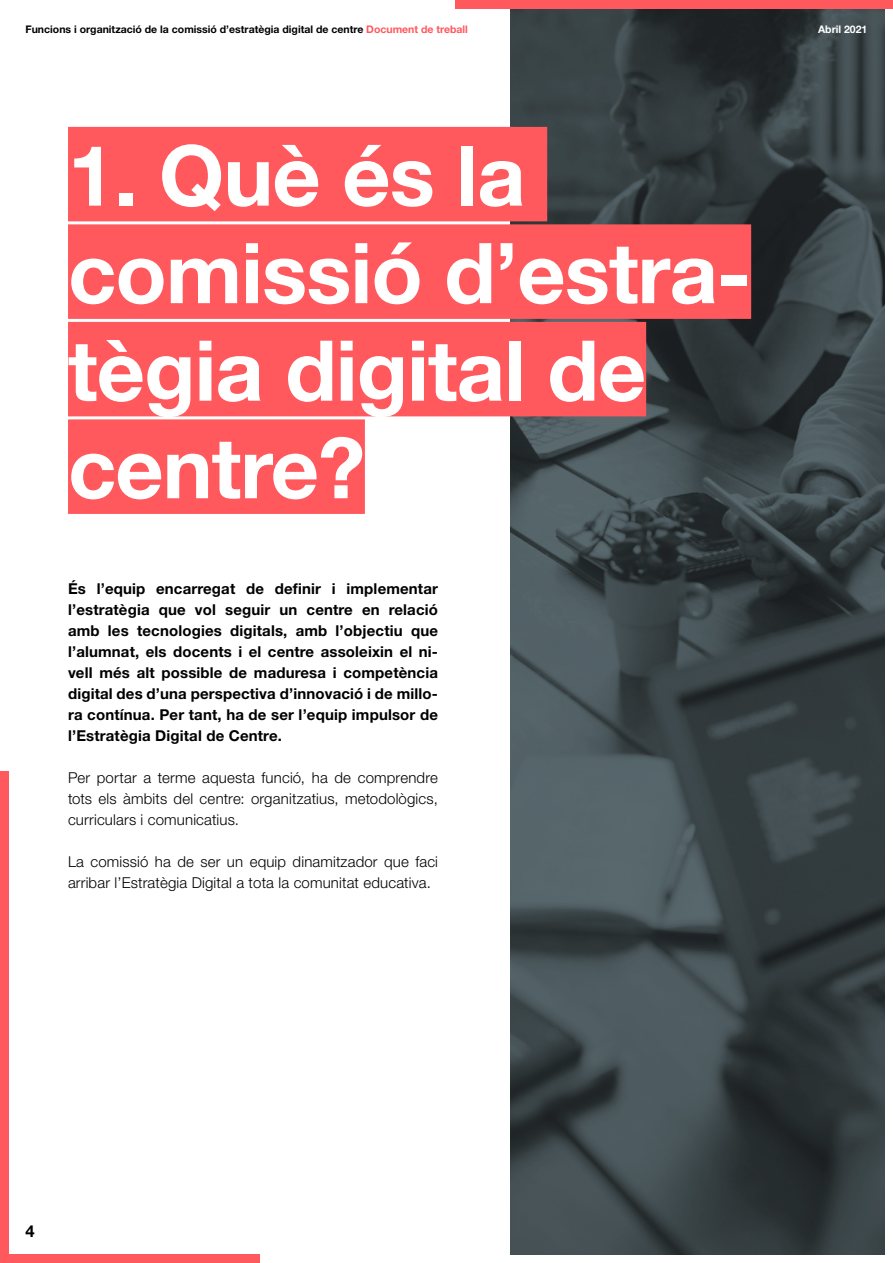
<style>
.page{position:relative;width:893px;height:1263px;background:#fff}
.page>*{position:absolute;margin:0;border:0;box-sizing:border-box;transform-origin:0 0}
.t1{font:700 84px/97.5px "Helvetica Neue LT Std";letter-spacing:-.01em;color:#fff}
.t2{font:700 16.5px "Helvetica Neue LT Std";color:#000}
.t3{font:700 15px/21px "Helvetica Neue LT Std";letter-spacing:.01em;color:#000;text-align:justify}
.t4{font:300 15px/21px "Helvetica Neue LT Std";letter-spacing:.01em;color:#000;text-align:justify}
.t5{font:700 10.5px "Helvetica Neue LT Std";color:#000}
.t6{font:700 10.5px "Helvetica Neue LT Std";color:#fff}
.s1{color:#ff585d}
</style>
<div class="page">
<img style="left:510px;top:9px;width:374px;height:1245px">
<div style="left:455px;top:0;width:438px;height:9px;background:#ff585d"></div>
<div style="left:0;top:1254px;width:259px;height:9px;background:#ff585d"></div>
<div style="left:0;top:771px;width:9px;height:492px;background:#ff585d"></div>
<div style="left:68px;top:127px;width:479px;height:94px;background:#ff585d"></div>
<div style="left:68px;top:224px;width:683px;height:95px;background:#ff585d"></div>
<div style="left:68px;top:322px;width:578px;height:94px;background:#ff585d"></div>
<div style="left:68px;top:419px;width:297px;height:95px;background:#ff585d"></div>
<p class="t5" style="left:26px;top:23px;width:444px">Funcions i organització de la comissió d’estratègia digital de centre <span class="s1">Document de treball</span></p>
<h1 class="t1" style="left:68px;top:125px;width:685px">1. Què és la comissió d’estra&shy;tègia digital de centre?</h1>
<p class="t3" style="left:68px;top:578px;width:371px">És l’equip encarregat de definir i implementar l’estratègia que vol seguir un centre en relació amb les tecnologies digitals, amb l’objectiu que l’alumnat, els docents i el centre assoleixin el ni&shy;vell més alt possible de maduresa i competència digital des d’una perspectiva d’innovació i de millo&shy;ra contínua. Per tant, ha de ser l’equip impulsor de l’Estratègia Digital de Centre.</p>
<p class="t4" style="left:68px;top:767px;width:371px">Per portar a terme aquesta funció, ha de comprendre tots els àmbits del centre: organitzatius, metodològics, curriculars i comunicatius.</p>
<p class="t4" style="left:68px;top:851px;width:371px">La comissió ha de ser un equip dinamitzador que faci arribar l’Estratègia Digital a tota la comunitat educativa.</p>
<p class="t6" style="left:818px;top:23px;width:51px">Abril 2021</p>
<p class="t2" style="left:26px;top:1221px;width:11px">4</p>
</div>
